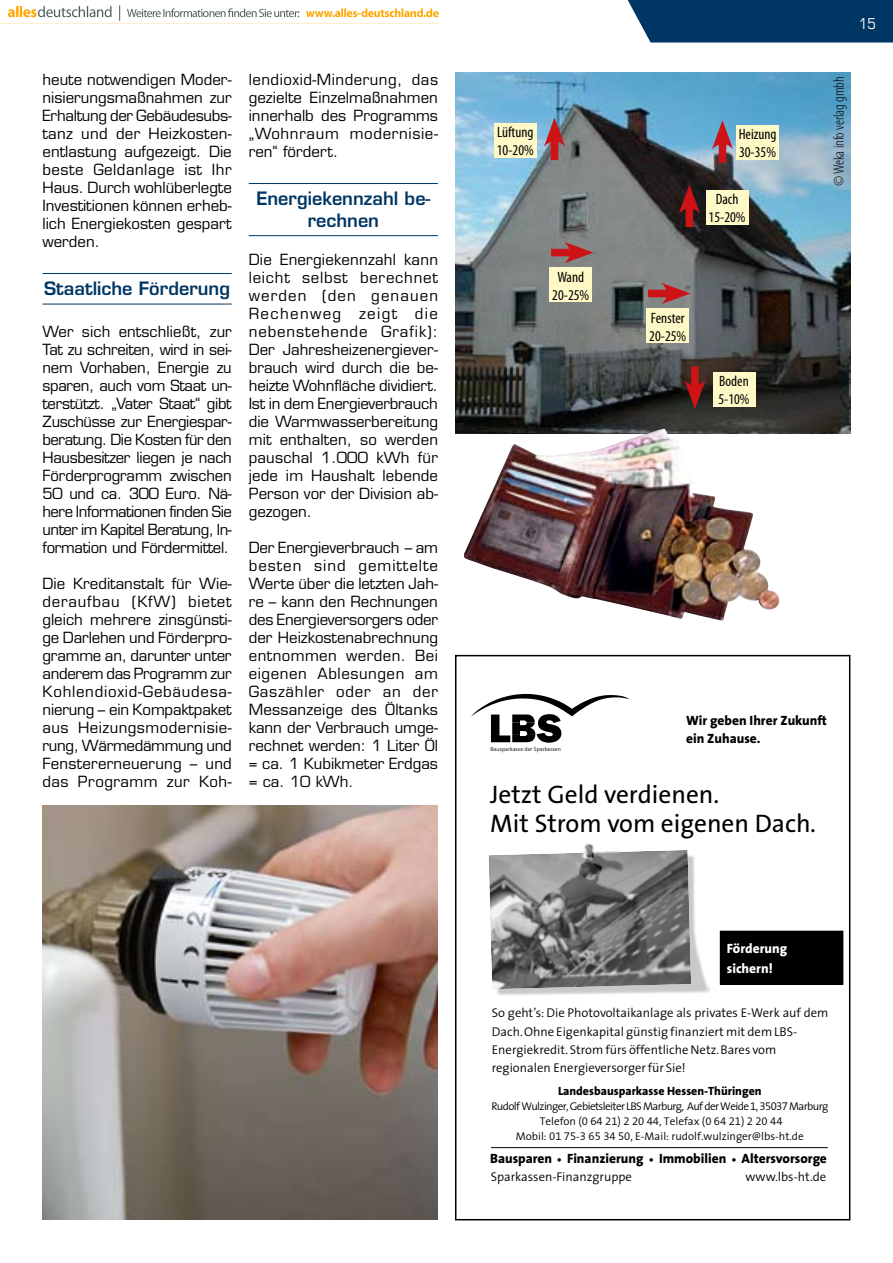
<style>
.page{position:relative;width:893px;height:1263px;background:#fff}
.page>*{position:absolute;margin:0;border:0;box-sizing:border-box;transform-origin:0 0}
.t1{font:25.5px/28.8px "LBS Thesis";color:#000}
.t2{font:600 18px/21.6px "Eurostile";color:#003663;text-align:center}
.t3{font:15px/18px "Eurostile";color:#000;text-align:justify}
.t4{font:condensed 15px/18px "Myriad Pro";color:#000}
.t5{font:300 condensed 15px "Myriad Pro";color:#000}
.t6{font:condensed 15px "Eurostile";color:#fff}
.t7{font:800 13.5px/17.7px "LBS Thesis";color:#000}
.t8{font:800 13.5px/19.8px "LBS Thesis";color:#fff}
.t9{font:300 12.75px/18.3px "LBS Thesis";color:#000}
.t10{font:800 12px "LBS Thesis";color:#000}
.t11{font:300 11.25px/15px "LBS Thesis";letter-spacing:-.055em;color:#000;text-align:center}
.t12{font:300 5.55px "LBS Thesis";color:#000}
.s1{font-size:10.5px}
</style>
<div class="page">
<hr style="left:43px;top:273px;width:189px;height:1px;background:#003663">
<hr style="left:43px;top:304px;width:189px;height:1px;background:#003663">
<hr style="left:249px;top:183px;width:189px;height:1px;background:#003663">
<hr style="left:249px;top:235px;width:189px;height:1px;background:#003663">
<img style="left:43px;top:805px;width:395px;height:414px">
<img style="left:455px;top:72px;width:395px;height:362px">
<div style="left:686px;top:201px;width:7px;height:26px;background:#cd1316"></div>
<svg style="left:679px;top:185px;width:21px;height:29px"></svg>
<div style="left:551px;top:135px;width:7px;height:25px;background:#cd1316"></div>
<svg style="left:544px;top:118px;width:21px;height:29px"></svg>
<div style="left:691px;top:366px;width:8px;height:26px;background:#cd1316"></div>
<svg style="left:684px;top:380px;width:22px;height:29px"></svg>
<div style="left:648px;top:290px;width:26px;height:7px;background:#cd1316"></div>
<svg style="left:661px;top:283px;width:30px;height:21px"></svg>
<div style="left:551px;top:249px;width:26px;height:7px;background:#cd1316"></div>
<svg style="left:564px;top:242px;width:30px;height:21px"></svg>
<div style="left:719px;top:137px;width:7px;height:26px;background:#cd1316"></div>
<svg style="left:712px;top:120px;width:21px;height:29px"></svg>
<div style="left:736px;top:126px;width:43px;height:34px;background:#fff9c7"></div>
<div style="left:706px;top:190px;width:42px;height:34px;background:#fff9c7"></div>
<div style="left:549px;top:268px;width:43px;height:34px;background:#fff9c7"></div>
<div style="left:713px;top:372px;width:42px;height:34px;background:#fff9c7"></div>
<div style="left:646px;top:309px;width:43px;height:34px;background:#fff9c7"></div>
<div style="left:494px;top:123px;width:43px;height:34px;background:#fff9c7"></div>
<img style="left:465px;top:429px;width:316px;height:192px">
<svg style="left:471px;top:694px;width:158px;height:49px"></svg>
<hr style="left:491px;top:1147px;width:337px;height:1px;background:#000">
<img style="left:496px;top:855px;width:213px;height:140px">
<img style="left:489px;top:850px;width:202px;height:139px">
<img style="left:619px;top:852px;width:6px;height:21px">
<img style="left:583px;top:844px;width:36px;height:29px">
<div style="left:720px;top:931px;width:123px;height:53px;background:#000"></div>
<div style="left:455px;top:655px;width:395px;height:565px;border:2px solid #000"></div>
<svg style="left:627px;top:0;width:266px;height:43px;background:#0e416c"></svg>
<img style="left:0;top:5px;width:439px;height:19px">
<p class="t3" style="left:43px;top:71px;width:191px">heute notwendigen Moder&shy;nisierungsmaßnahmen zur Erhaltung der Gebäudesubs&shy;tanz und der Heizkosten&shy;entlastung aufgezeigt. Die beste Geldanlage ist Ihr Haus. Durch wohlüberlegte Investitionen können erheb&shy;lich Energiekosten gespart werden.</p>
<p class="t2" style="left:44px;top:278px;width:187px">Staatliche Förderung</p>
<p class="t3" style="left:43px;top:323px;width:191px">Wer sich entschließt, zur Tat zu schreiten, wird in sei&shy;nem Vorhaben, Energie zu sparen, auch vom Staat un&shy;terstützt. „Vater Staat“ gibt Zuschüsse zur Energiespar&shy;beratung. Die Kosten für den Hausbesitzer liegen je nach Förderprogramm zwischen 50 und ca. 300 Euro. Nä&shy;here Informationen finden Sie unter im Kapitel Beratung, In&shy;formation und Fördermittel.</p>
<p class="t3" style="left:43px;top:575px;width:191px">Die Kreditanstalt für Wie&shy;deraufbau (KfW) bietet gleich mehrere zinsgünsti&shy;ge Darlehen und Förderpro&shy;gramme an, darunter unter anderem das Programm zur Kohlendioxid-Gebäudesa&shy;nierung – ein Kompaktpaket aus Heizungsmodernisie&shy;rung, Wärmedämmung und Fenstererneuerung – und das Programm zur Koh-</p>
<p class="t3" style="left:249px;top:71px;width:191px">lendioxid-Minderung, das gezielte Einzelmaßnahmen innerhalb des Programms „Wohnraum modernisie&shy;ren“ fördert.</p>
<p class="t2" style="left:256px;top:188px;width:176px">Energiekennzahl be&shy;rechnen</p>
<p class="t3" style="left:249px;top:251px;width:191px">Die Energiekennzahl kann leicht selbst berechnet werden (den genauen Rechenweg zeigt die nebenstehende Grafik):<br>Der Jahresheizenergiever&shy;brauch wird durch die be&shy;heizte Wohnfläche dividiert.<br>Ist in dem Energieverbrauch die Warmwasserbereitung mit enthalten, so werden pauschal 1.000 kWh für jede im Haushalt lebende Person vor der Division ab&shy;gezogen.</p>
<p class="t3" style="left:249px;top:539px;width:191px">Der Energieverbrauch – am besten sind gemittelte Werte über die letzten Jah&shy;re – kann den Rechnungen des Energieversorgers oder der Heizkostenabrechnung entnommen werden. Bei eigenen Ablesungen am Gaszähler oder an der Messanzeige des Öltanks kann der Verbrauch umge&shy;rechnet werden: 1 Liter Öl = ca. 1 Kubikmeter Erdgas = ca. 10 kWh.</p>
<p class="t4" style="left:497px;top:123px;width:38px">Lüftung<br>10-20%</p>
<p class="t4" style="left:552px;top:268px;width:38px;text-align:center">Wand<br>20-25%</p>
<p class="t4" style="left:739px;top:126px;width:39px">Heizung<br>30-35%</p>
<p class="t4" style="left:709px;top:190px;width:38px;text-align:center">Dach<br>15-20%</p>
<p class="t4" style="left:649px;top:309px;width:38px">Fenster<br>20-25%</p>
<p class="t4" style="left:718px;top:372px;width:33px">Boden<br>5-10%</p>
<p class="t6" style="left:859px;top:15px;width:9px">15</p>
<p class="t5" style="left:831px;top:186px;width:111px;rotate:-90deg">©Weka info verlag gmbh</p>
<p class="t12" style="left:490px;top:745px;width:72px">Bausparkasse der Sparkassen</p>
<p class="t7" style="left:686px;top:713px;width:142px">Wir geben Ihrer Zukunft ein Zuhause.</p>
<h1 class="t1" style="left:490px;top:782px;width:327px">Jetzt Geld verdienen.<br>Mit Strom vom eigenen Dach.</h1>
<p class="t8" style="left:727px;top:940px;width:62px">Förderung sichern!</p>
<p class="t9" style="left:492px;top:1005px;width:338px">So geht’s: Die Photovoltaikanlage als privates E-Werk auf dem Dach.Ohne Eigenkapital günstig finanziert mit dem LBS-Energiekredit. Strom fürs öffentliche Netz.Bares vom regionalen Energieversorger für Sie!</p>
<p class="t10" style="left:558px;top:1083px;width:205px">Landesbausparkasse Hessen-Thüringen</p>
<p class="t11" style="left:491px;top:1100px;width:338px">Rudolf Wulzinger, Gebietsleiter LBS Marburg, Auf der Weide 1, 35037 Marburg<br>Telefon (0 64 21) 2 20 44, Telefax (0 64 21) 2 20 44<br>Mobil: 01 75-3 65 34 50, E-Mail: rudolf.wulzinger@lbs-ht.de</p>
<p class="t7" style="left:490px;top:1151px;width:338px">Bausparen <span class="s1">•</span> Finanzierung <span class="s1">•</span> Immobilien <span class="s1">•</span> Altersvorsorge</p>
<p class="t9" style="left:491px;top:1168px;width:143px">Sparkassen-Finanzgruppe</p>
<p class="t9" style="left:745px;top:1168px;width:82px">www.lbs-ht.de</p>
</div>
